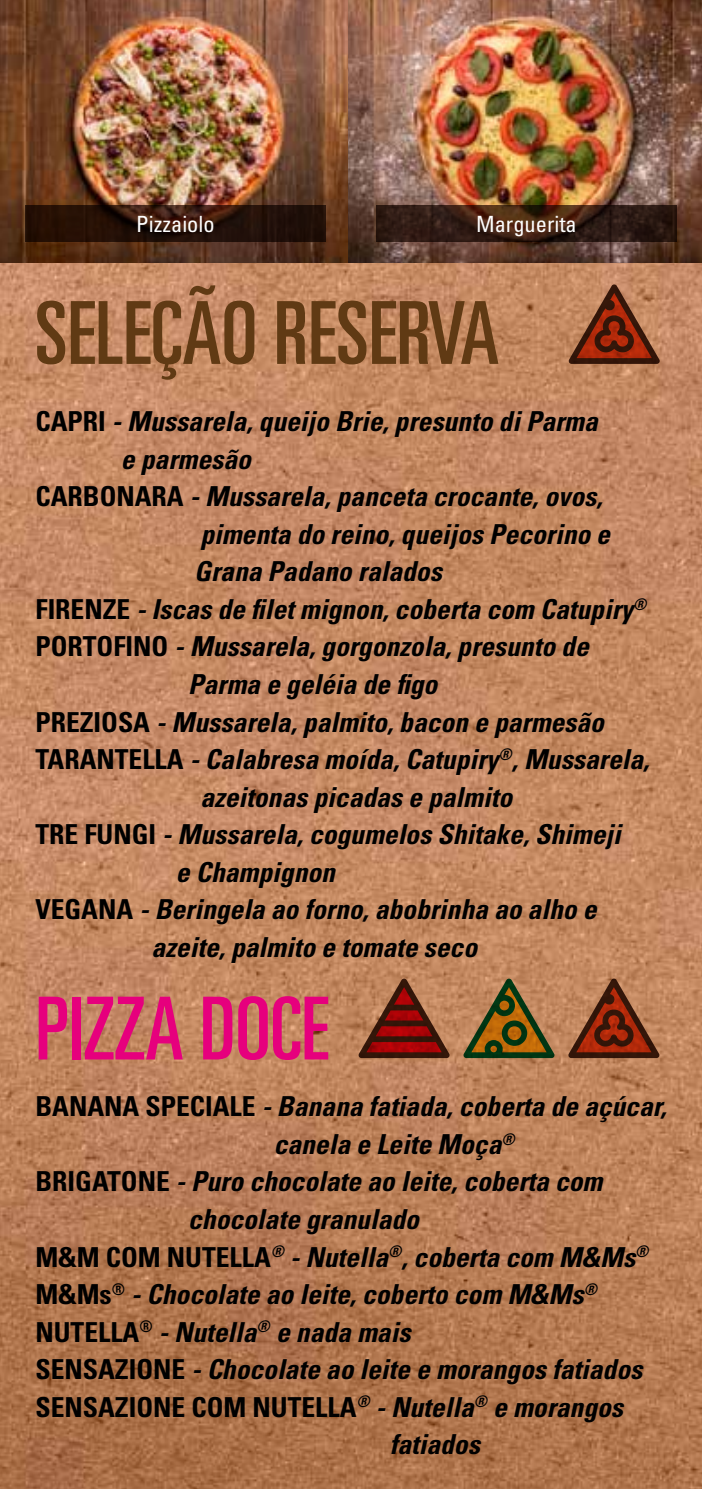
<style>
.page{position:relative;width:702px;height:1489px;background:#fff}
.page>*{position:absolute;margin:0;border:0;box-sizing:border-box;transform-origin:0 0}
.t1{font:ultra-condensed 87px "Univers";color:#603a14}
.t2{font:ultra-condensed 87px "Univers";color:#e6007d}
.t3{font:italic 700 condensed 27.5px "Univers";color:#000}
.t4{font:700 condensed 27.5px "Univers";color:#000}
.t5{font:condensed 22.25px "Univers";color:#fff}
.s1{font-style:normal}
.s2{font-style:italic}
</style>
<div class="page">
<img style="left:0;top:262px;width:702px;height:1226px">
<img style="left:0;top:0;width:348px;height:262px">
<img style="left:348px;top:0;width:354px;height:262px">
<svg style="left:25px;top:205px;width:301px;height:36px;background:#281208"></svg>
<svg style="left:376px;top:205px;width:300px;height:36px;background:#351d12"></svg>
<svg style="left:358px;top:978px;width:91px;height:80px;background:#924630"></svg>
<svg style="left:463px;top:978px;width:91px;height:80px;background:#886834"></svg>
<svg style="left:568px;top:978px;width:91px;height:80px;background:#934f31"></svg>
<svg style="left:568px;top:284px;width:91px;height:80px;background:#955032"></svg>
<p class="t5" style="left:136px;top:210px;width:80px">Pizzaiolo</p>
<p class="t5" style="left:476px;top:210px;width:102px">Marguerita</p>
<h1 class="t1" style="left:35px;top:283px;width:466px">SELEÇÃO RESERVA</h1>
<p class="t3" style="left:35px;top:404px;width:564px"><span class="s1">CAPRI</span> - Mussarela, queijo Brie, presunto di Parma</p>
<p class="t3" style="left:121px;top:442px;width:131px">e parmesão</p>
<p class="t3" style="left:35px;top:479px;width:568px"><span class="s1">CARBONARA</span> - Mussarela, panceta crocante, ovos,</p>
<p class="t3" style="left:200px;top:517px;width:411px">pimenta do reino, queijos Pecorino e</p>
<p class="t3" style="left:194px;top:554px;width:249px">Grana Padano ralados</p>
<p class="t3" style="left:35px;top:592px;width:612px"><span class="s1">FIRENZE</span> - Iscas de filet mignon, coberta com Catupiry<sup>®</sup></p>
<p class="t3" style="left:35px;top:629px;width:554px"><span class="s1">PORTOFINO</span> - Mussarela, gorgonzola, presunto de</p>
<p class="t3" style="left:188px;top:667px;width:251px">Parma e geléia de figo</p>
<p class="t3" style="left:35px;top:704px;width:570px"><span class="s1">PREZIOSA</span> - Mussarela, palmito, bacon e parmesão</p>
<p class="t3" style="left:35px;top:742px;width:615px"><span class="s1">TARANTELLA</span> - Calabresa moída, Catupiry<sup>®</sup>, Mussarela,</p>
<p class="t3" style="left:200px;top:779px;width:313px">azeitonas picadas e palmito</p>
<p class="t3" style="left:35px;top:817px;width:587px"><span class="s1">TRE FUNGI</span> - Mussarela, cogumelos Shitake, Shimeji</p>
<p class="t3" style="left:176px;top:854px;width:160px">e Champignon</p>
<p class="t3" style="left:35px;top:892px;width:562px"><span class="s1">VEGANA</span> - Beringela ao forno, abobrinha ao alho e</p>
<p class="t3" style="left:151px;top:930px;width:327px">azeite, palmito e tomate seco</p>
<h1 class="t2" style="left:35px;top:979px;width:295px">PIZZA DOCE</h1>
<p class="t3" style="left:35px;top:1089px;width:632px"><span class="s1">BANANA SPECIALE</span> - Banana fatiada, coberta de açúcar,</p>
<p class="t3" style="left:274px;top:1127px;width:242px">canela e Leite Moça<sup>®</sup></p>
<p class="t3" style="left:35px;top:1164px;width:568px"><span class="s1">BRIGATONE</span> - Puro chocolate ao leite, coberta com</p>
<p class="t3" style="left:188px;top:1202px;width:232px">chocolate granulado</p>
<p class="t3" style="left:35px;top:1239px;width:614px"><span class="s1">M&amp;M COM NUTELLA</span><sup>®</sup> - Nutella<sup>®</sup>, coberta com M&amp;Ms<sup>®</sup></p>
<p class="t3" style="left:35px;top:1277px;width:563px"><span class="s1">M&amp;Ms</span><sup>®</sup> - Chocolate ao leite, coberto com M&amp;Ms<sup>®</sup></p>
<p class="t3" style="left:35px;top:1314px;width:376px"><span class="s1">NUTELLA</span><sup>®</sup> - Nutella<sup>®</sup> e nada mais</p>
<p class="t3" style="left:35px;top:1352px;width:608px"><span class="s1">SENSAZIONE</span> - Chocolate ao leite e morangos fatiados</p>
<p class="t4" style="left:35px;top:1389px;width:589px">SENSAZIONE COM NUTELLA<sup>®</sup> <span class="s2">- Nutella</span><sup>®</sup> <span class="s2">e morangos</span></p>
<p class="t3" style="left:390px;top:1427px;width:92px">fatiados</p>
</div>
